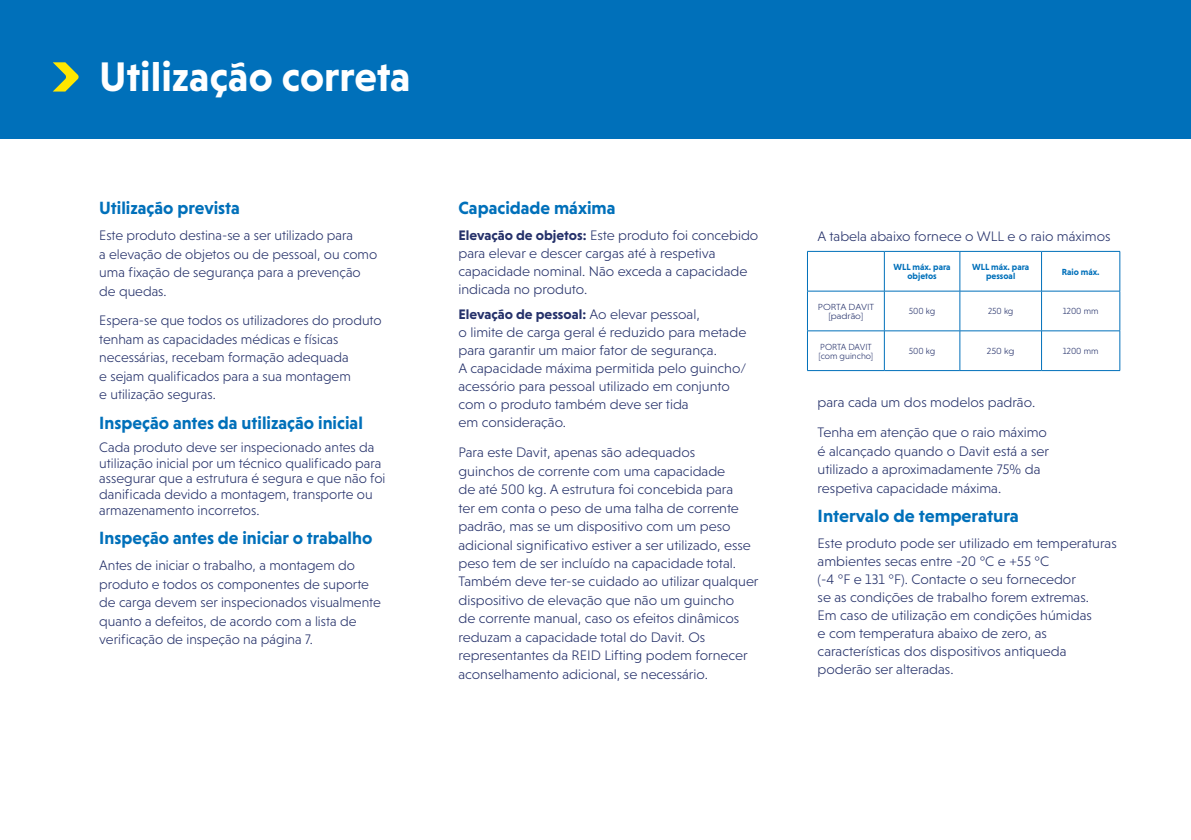
<style>
.page{position:relative;width:1191px;height:840px;background:#fff}
.page>*{position:absolute;margin:0;border:0;box-sizing:border-box;transform-origin:0 0}
.t1{font:700 42px "Niveau Grotesk";color:#fff}
.t2{font:700 18px "Niveau Grotesk";color:#0070ba}
.t3{font:300 14px/18.4px "Niveau Grotesk";color:#25316a}
.t4{font:300 9px/9px "Niveau Grotesk";color:#25316a}
.t5{font:700 9px/9px "Niveau Grotesk";color:#0070ba;text-align:center}
.t6{font:300 9px/9px "Niveau Grotesk";color:#25316a;text-align:center;scale:1.09 1}
.s1{font-weight:700}
</style>
<div class="page">
<div style="left:0;top:0;width:1191px;height:138px;background:#0070ba"></div>
<hr style="left:807px;top:291px;width:1px;height:39px;background:#0070ba">
<hr style="left:884px;top:291px;width:1px;height:39px;background:#0070ba">
<hr style="left:959px;top:291px;width:1px;height:39px;background:#0070ba">
<hr style="left:1041px;top:291px;width:1px;height:39px;background:#0070ba">
<hr style="left:1119px;top:291px;width:1px;height:39px;background:#0070ba">
<hr style="left:807px;top:330px;width:77px;height:1px;background:#0070ba">
<hr style="left:807px;top:331px;width:1px;height:39px;background:#0070ba">
<hr style="left:884px;top:330px;width:76px;height:1px;background:#0070ba">
<hr style="left:884px;top:331px;width:1px;height:39px;background:#0070ba">
<hr style="left:960px;top:330px;width:81px;height:1px;background:#0070ba">
<hr style="left:959px;top:331px;width:1px;height:39px;background:#0070ba">
<hr style="left:1041px;top:330px;width:79px;height:1px;background:#0070ba">
<hr style="left:1041px;top:331px;width:1px;height:39px;background:#0070ba">
<hr style="left:1119px;top:331px;width:1px;height:39px;background:#0070ba">
<hr style="left:807px;top:370px;width:77px;height:1px;background:#0070ba">
<hr style="left:884px;top:370px;width:76px;height:1px;background:#0070ba">
<hr style="left:960px;top:370px;width:81px;height:1px;background:#0070ba">
<hr style="left:1041px;top:370px;width:79px;height:1px;background:#0070ba">
<hr style="left:807px;top:251px;width:77px;height:1px;background:#0070ba">
<hr style="left:807px;top:251px;width:1px;height:40px;background:#0070ba">
<hr style="left:807px;top:290px;width:77px;height:1px;background:#0070ba">
<hr style="left:884px;top:251px;width:76px;height:1px;background:#0070ba">
<hr style="left:884px;top:251px;width:1px;height:40px;background:#0070ba">
<hr style="left:884px;top:290px;width:76px;height:1px;background:#0070ba">
<hr style="left:960px;top:251px;width:81px;height:1px;background:#0070ba">
<hr style="left:959px;top:251px;width:1px;height:40px;background:#0070ba">
<hr style="left:960px;top:290px;width:81px;height:1px;background:#0070ba">
<hr style="left:1041px;top:251px;width:79px;height:1px;background:#0070ba">
<hr style="left:1041px;top:251px;width:1px;height:40px;background:#0070ba">
<hr style="left:1041px;top:290px;width:79px;height:1px;background:#0070ba">
<hr style="left:1119px;top:251px;width:1px;height:40px;background:#0070ba">
<svg style="left:53px;top:62px;width:26px;height:29px"></svg>
<h1 class="t1" style="left:99px;top:52px;width:313px">Utilização correta</h1>
<p class="t2" style="left:99px;top:198px;width:142px">Utilização prevista</p>
<p class="t3" style="left:99px;top:226px;width:279px">Este produto destina-se a ser utilizado para<br>a elevação de objetos ou de pessoal, ou como uma fixação de segurança para a prevenção de quedas.</p>
<p class="t3" style="left:99px;top:311px;width:284px">Espera-se que todos os utilizadores do produto tenham as capacidades médicas e físicas necessárias, recebam formação adequada<br>e sejam qualificados para a sua montagem<br>e utilização seguras.</p>
<p class="t2" style="left:99px;top:412px;width:265px">Inspeção antes da utilização inicial</p>
<p class="t3" style="left:99px;top:439px;width:288px;line-height:15.6px">Cada produto deve ser inspecionado antes da utilização inicial por um técnico qualificado para assegurar que a estrutura é segura e que não foi danificada devido a montagem, transporte ou armazenamento incorretos.</p>
<p class="t2" style="left:99px;top:527px;width:275px">Inspeção antes de iniciar o trabalho</p>
<p class="t3" style="left:99px;top:556px;width:283px">Antes de iniciar o trabalho, a montagem do produto e todos os componentes de suporte de carga devem ser inspecionados visualmente quanto a defeitos, de acordo com a lista de verificação de inspeção na página 7.</p>
<p class="t2" style="left:458px;top:198px;width:158px">Capacidade máxima</p>
<p class="t3" style="left:458px;top:226px;width:301px"><span class="s1">Elevação de objetos:</span> Este produto foi concebido para elevar e descer cargas até à respetiva capacidade nominal. Não exceda a capacidade indicada no produto.</p>
<p class="t3" style="left:458px;top:305px;width:289px"><span class="s1">Elevação de pessoal:</span> Ao elevar pessoal,<br>o limite de carga geral é reduzido para metade para garantir um maior fator de segurança.<br>A capacidade máxima permitida pelo guincho/ acessório para pessoal utilizado em conjunto com o produto também deve ser tida<br>em consideração.</p>
<p class="t3" style="left:458px;top:443px;width:302px">Para este Davit, apenas são adequados<br>guinchos de corrente com uma capacidade<br>de até 500 kg. A estrutura foi concebida para<br>ter em conta o peso de uma talha de corrente padrão, mas se um dispositivo com um peso adicional significativo estiver a ser utilizado, esse peso tem de ser incluído na capacidade total.<br>Também deve ter-se cuidado ao utilizar qualquer dispositivo de elevação que não um guincho<br>de corrente manual, caso os efeitos dinâmicos reduzam a capacidade total do Davit. Os representantes da REID Lifting podem fornecer aconselhamento adicional, se necessário.</p>
<p class="t3" style="left:817px;top:227px;width:294px">A tabela abaixo fornece o WLL e o raio máximos</p>
<p class="t5" style="left:893px;top:262px;width:59px">WLL máx. para objetos</p>
<p class="t5" style="left:972px;top:262px;width:59px">WLL máx. para pessoal</p>
<p class="t5" style="left:1061px;top:267px;width:39px">Raio máx.</p>
<p class="t6" style="left:818px;top:302px;width:53px">PORTA DAVIT [padrão]</p>
<p class="t4" style="left:909px;top:306px;width:28px">500 kg</p>
<p class="t4" style="left:988px;top:306px;width:27px">250 kg</p>
<p class="t4" style="left:1063px;top:306px;width:37px">1200 mm</p>
<p class="t4" style="left:818px;top:342px;width:56px">PORTA DAVIT [com guincho]</p>
<p class="t4" style="left:909px;top:346px;width:28px">500 kg</p>
<p class="t6" style="left:987px;top:346px;width:27px">250 kg</p>
<p class="t4" style="left:1063px;top:346px;width:37px">1200 mm</p>
<p class="t3" style="left:817px;top:387px;width:231px;line-height:29.8px">para cada um dos modelos padrão.<br>Tenha em atenção que o raio máximo</p>
<p class="t3" style="left:817px;top:441px;width:233px">é alcançado quando o Davit está a ser utilizado a aproximadamente 75% da respetiva capacidade máxima.</p>
<p class="t2" style="left:817px;top:505px;width:203px">Intervalo de temperatura</p>
<p class="t3" style="left:817px;top:533px;width:301px">Este produto pode ser utilizado em temperaturas ambientes secas entre -20 °C e +55 °C<br>(-4 °F e 131 °F). Contacte o seu fornecedor<br>se as condições de trabalho forem extremas.<br>Em caso de utilização em condições húmidas<br>e com temperatura abaixo de zero, as características dos dispositivos antiqueda poderão ser alteradas.</p>
</div>
